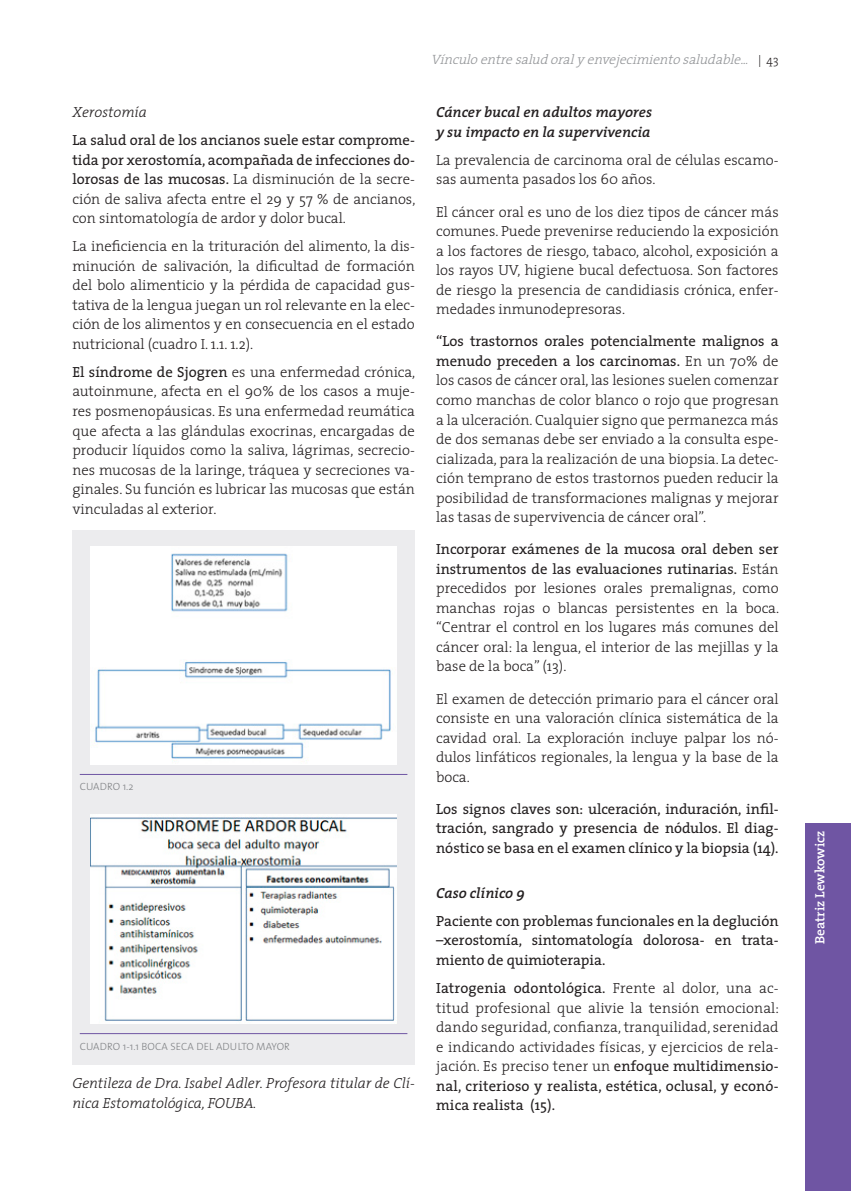
<style>
.page{position:relative;width:851px;height:1191px;background:#fff}
.page>*{position:absolute;margin:0;border:0;box-sizing:border-box;transform-origin:0 0}
.texto_justificado{font:300 14.7px/19.5px "The Serif";color:#231f20;text-align:justify}
.texto_justificado-2{font:14.7px/19.5px "The Serif";color:#231f20;text-align:justify}
.texto_justificado-3{font:italic 300 14.7px/19.5px "The Serif";color:#231f20}
.subtitulo_2{font:italic 600 14.7px/19.5px "The Serif";color:#231f20}
.subtitulo_3{font:italic 300 14.7px "The Serif";color:#231f20}
.t1{font:italic 300 13.5px "The Serif";color:#939598}
.t2{font:600 13.5px "The Serif";color:#fff}
.epigrafe_foto{font:300 10.5px "The Sans";letter-spacing:.015em;color:#808285}
.s1{font-weight:300}
.s2{font-weight:400}
.s3{font-style:normal;font-size:12px;color:#231f20}
</style>
<div class="page">
<div style="left:805px;top:823px;width:45px;height:368px;background:#6f55a3"></div>
<div style="left:72px;top:530px;width:343px;height:534px;background:#ececee"></div>
<hr style="left:80px;top:774px;width:327px;height:1px;background:#6f55a3">
<hr style="left:80px;top:1033px;width:327px;height:1px;background:#6f55a3">
<img style="left:91px;top:546px;width:305px;height:218px">
<img style="left:91px;top:814px;width:305px;height:209px">
<p class="subtitulo_3" style="left:72px;top:100px;width:76px">Xerostomía</p>
<p class="texto_justificado-2" style="left:72px;top:130px;width:344px">La salud oral de los ancianos suele estar comprome&shy;tida por xerostomía, acompañada de infecciones do&shy;lorosas de las mucosas. <span class="s1">La disminución de la secre&shy;ción de saliva afecta entre el 29 y 57 % de ancianos, con sintomatología de ardor y dolor bucal.</span></p>
<p class="texto_justificado" style="left:72px;top:236px;width:344px">La ineficiencia en la trituración del alimento, la dis&shy;minución de salivación, la dificultad de formación del bolo alimenticio y la pérdida de capacidad gus&shy;tativa de la lengua juegan un rol relevante en la elec&shy;ción de los alimentos y en consecuencia en el estado nutricional (cuadro I. 1.1. 1.2).</p>
<p class="texto_justificado" style="left:72px;top:362px;width:344px"><span class="s2">El síndrome de Sjogren</span> es una enfermedad crónica, autoinmune, afecta en el 90% de los casos a muje&shy;res posmenopáusicas. Es una enfermedad reumática que afecta a las glándulas exocrinas, encargadas de producir líquidos como la saliva, lágrimas, secrecio&shy;nes mucosas de la laringe, tráquea y secreciones va&shy;ginales. Su función es lubricar las mucosas que están vinculadas al exterior.</p>
<p class="epigrafe_foto" style="left:80px;top:778px;width:55px">CUADRO 1.2</p>
<p class="epigrafe_foto" style="left:80px;top:1037px;width:211px">CUADRO 1-1.1 BOCA SECA DEL ADULTO MAYOR</p>
<p class="texto_justificado-3" style="left:72px;top:1073px;width:344px">Gentileza de Dra. Isabel Adler. Profesora titular de Clí&shy;nica Estomatológica, FOUBA.</p>
<p class="t1" style="left:430px;top:49px;width:349px">Vínculoentresaludoralyenvej ecimientosaludable... <span class="s3">| 4 3</span></p>
<p class="subtitulo_2" style="left:436px;top:102px;width:217px">Cáncer bucal en adultos mayores y su impacto en la supervivencia</p>
<p class="texto_justificado" style="left:436px;top:150px;width:344px">La prevalencia de carcinoma oral de células escamo&shy;sas aumenta pasados los 60 años.</p>
<p class="texto_justificado" style="left:436px;top:201px;width:344px">El cáncer oral es uno de los diez tipos de cáncer más comunes. Puede prevenirse reduciendo la exposición a los factores de riesgo, tabaco, alcohol, exposición a los rayos UV, higiene bucal defectuosa. Son factores de riesgo la presencia de candidiasis crónica, enfer&shy;medades inmunodepresoras.</p>
<p class="texto_justificado" style="left:436px;top:331px;width:344px"><span class="s2">“Los trastornos orales potencialmente malignos a menudo preceden a los carcinomas.</span> En un 70% de los casos de cáncer oral, las lesiones suelen comenzar como manchas de color blanco o rojo que progresan a la ulceración. Cualquier signo que permanezca más de dos semanas debe ser enviado a la consulta espe&shy;cializada, para la realización de una biopsia. La detec&shy;ción temprano de estos trastornos pueden reducir la posibilidad de transformaciones malignas y mejorar las tasas de supervivencia de cáncer oral”.</p>
<p class="texto_justificado" style="left:436px;top:539px;width:344px"><span class="s2">Incorporar exámenes de la mucosa oral deben ser instrumentos de las evaluaciones rutinarias.</span> Están precedidos por lesiones orales premalignas, como manchas rojas o blancas persistentes en la boca. “Centrar el control en los lugares más comunes del cáncer oral: la lengua, el interior de las mejillas y la base de la boca” (13).</p>
<p class="texto_justificado" style="left:436px;top:688px;width:344px">El examen de detección primario para el cáncer oral consiste en una valoración clínica sistemática de la cavidad oral. La exploración incluye palpar los nó&shy;dulos linfáticos regionales, la lengua y la base de la boca.</p>
<p class="texto_justificado-2" style="left:436px;top:798px;width:344px">Los signos claves son: ulceración, induración, infil&shy;tración, sangrado y presencia de nódulos. El diag&shy;nóstico se basa en el examen clínico y la biopsia (14).</p>
<p class="subtitulo_2" style="left:436px;top:882px;width:90px">Caso clínico 9</p>
<p class="texto_justificado-2" style="left:436px;top:910px;width:344px">Paciente con problemas funcionales en la deglución –xerostomía, sintomatología dolorosa- en trata&shy;miento de quimioterapia.</p>
<p class="texto_justificado" style="left:436px;top:977px;width:344px"><span class="s2">Iatrogenia odontológica.</span> Frente al dolor, una ac&shy;titud profesional que alivie la tensión emocional: dando seguridad, confianza, tranquilidad, serenidad e indicando actividades físicas, y ejercicios de rela&shy;jación. Es preciso tener un <span class="s2">enfoque multidimensio&shy;nal, criterioso y realista, estética, oclusal, y econó&shy;mica realista (15).</span></p>
<p class="t2" style="left:808px;top:944px;width:115px;rotate:-90deg">Beatriz Lewkowicz</p>
</div>
